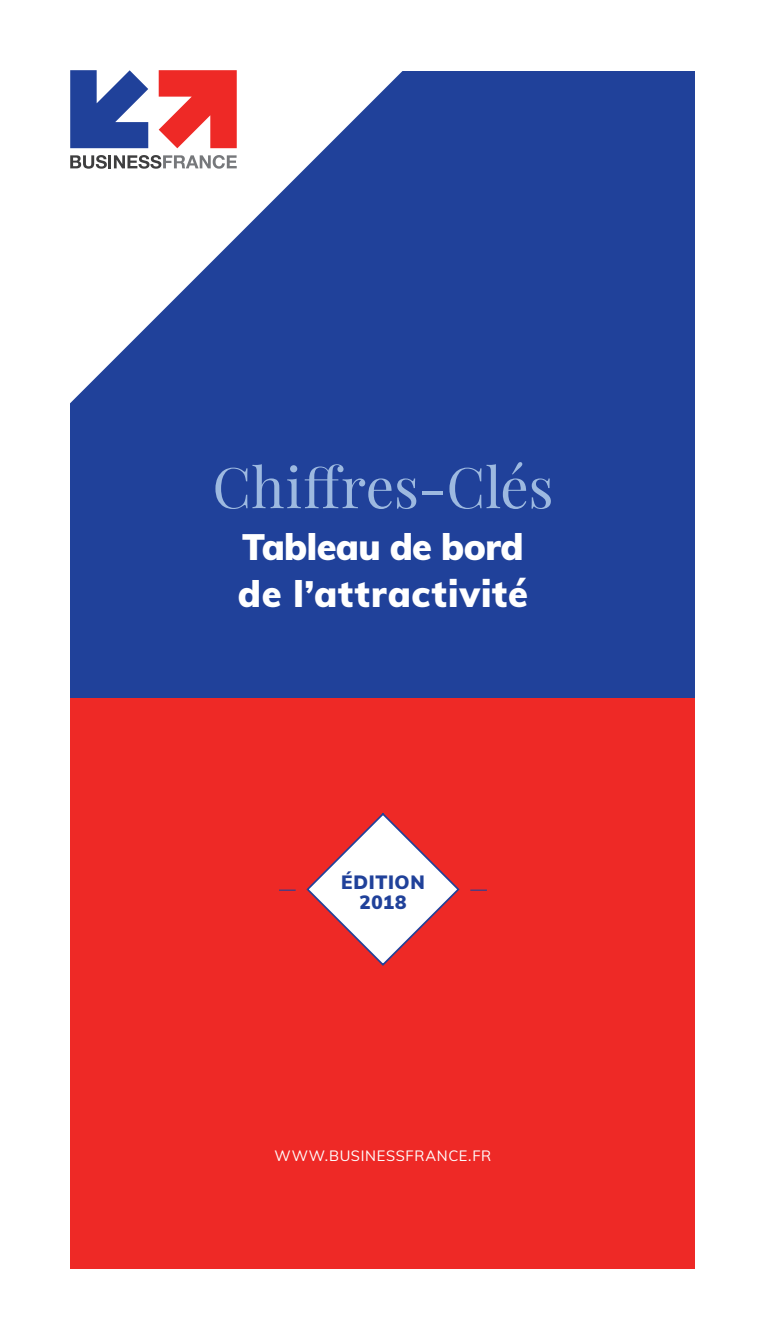
<style>
.page{position:relative;width:766px;height:1340px;background:#fff}
.page>*{position:absolute;margin:0;border:0;box-sizing:border-box;transform-origin:0 0}
.t1{font:56.25px "Playfair Display";color:#9db9e0}
.t2{font:900 36px/47.2px "Muli";letter-spacing:.02em;color:#fff}
.t3{font:900 18.9px/20.5px "Muli";letter-spacing:.035em;color:#20419a;text-align:center}
.t4{font:14.62px "Muli";letter-spacing:.045em;color:#fff}
</style>
<div class="page">
<div style="left:0;top:0;width:765px;height:727px;background:#20419a"></div>
<div style="left:0;top:698px;width:765px;height:641px;background:#ee2926"></div>
<svg style="left:69px;top:70px;width:404px;height:403px"></svg>
<div style="left:0;top:1269px;width:765px;height:70px;background:#fff"></div>
<div style="left:0;top:0;width:69px;height:1339px;background:#fff"></div>
<div style="left:695px;top:0;width:70px;height:1339px;background:#fff"></div>
<div style="left:0;top:0;width:765px;height:70px;background:#fff"></div>
<svg style="left:70px;top:70px;width:78px;height:78px"></svg>
<svg style="left:159px;top:70px;width:78px;height:78px;background:#f15553"></svg>
<svg style="left:70px;top:155px;width:167px;height:14px;background:#ababac"></svg>
<svg style="left:306px;top:813px;width:154px;height:153px"></svg>
<svg style="left:279px;top:889px;width:16px;height:1px"></svg>
<svg style="left:470px;top:889px;width:17px;height:1px"></svg>
<h1 class="t1" style="left:212px;top:443px;width:342px">Chiffres-Clés</h1>
<p class="t2" style="left:238px;top:522px;width:291px">Tableau de bord de l’attractivité</p>
<p class="t3" style="left:341px;top:870px;width:85px">ÉDITION<br>2018</p>
<p class="t4" style="left:274px;top:1144px;width:218px">WWW.BUSINESSFRANCE.FR</p>
</div>
